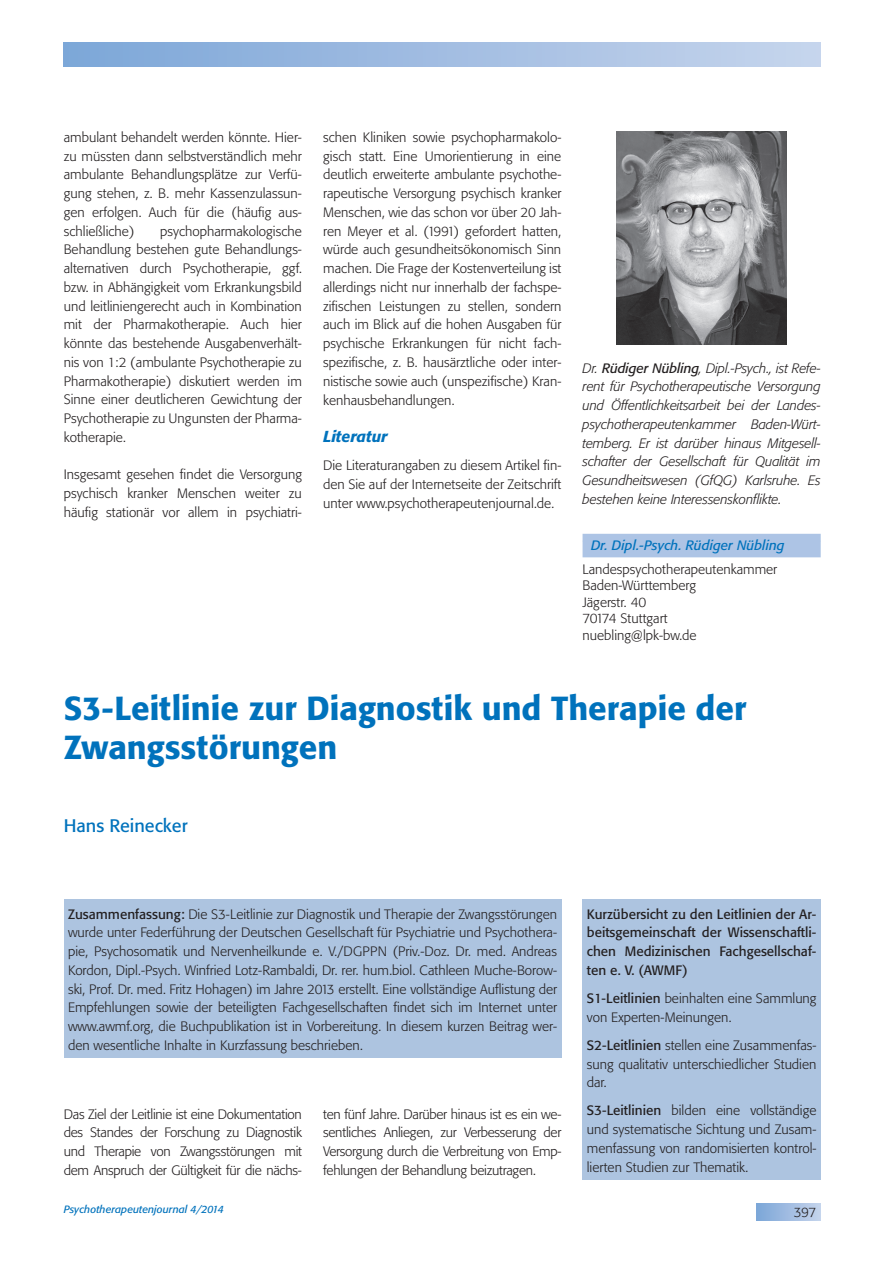
<style>
.page{position:relative;width:893px;height:1263px;background:#fff}
.page>*{position:absolute;margin:0;border:0;box-sizing:border-box;transform-origin:0 0}
.t1{font:500 33px/39.6px "Tn T Form BSK";color:#0072bc}
.t2{font:18px "Tn T Form BSK";color:#0072bc}
.t3{font:italic 500 15.75px "Tn T Form BSK";color:#0072bc}
.t4{font:300 13.5px/18.8px "Tn T Form BSK";color:#231f20;text-align:justify}
.t5{font:italic 300 13.5px/18.8px "Tn T Form BSK";letter-spacing:-.01em;color:#231f20;text-align:justify}
.t6{font:13.5px/18.8px "Tn T Form BSK";color:#231f20;text-align:justify}
.t7{font:italic 13.5px "Tn T Form BSK";color:#0072bc}
.t8{font:italic 10.5px "Tn T Form BSK";color:#0072bc}
.s1{font-weight:400}
</style>
<div class="page">
<div style="left:64px;top:43px;width:757px;height:24px;background:linear-gradient(to right,#7da6d8,#c6d5ec)"></div>
<div style="left:757px;top:1203px;width:64px;height:17px;background:linear-gradient(to right,#7da6d8,#c4d3ec)"></div>
<div style="left:583px;top:534px;width:238px;height:7px;background:#adc4e5"></div>
<div style="left:583px;top:541px;width:238px;height:16px;background:#adc4e5"></div>
<img style="left:617px;top:132px;width:170px;height:212px">
<div style="left:64px;top:899px;width:497px;height:159px;background:#adc4e0"></div>
<div style="left:583px;top:899px;width:238px;height:281px;background:#adc4e0"></div>
<p class="t4" style="left:64px;top:128px;width:240px">ambulant behandelt werden könnte. Hier&shy;zu müssten dann selbstverständlich mehr ambulante Behandlungsplätze zur Verfü&shy;gung stehen, z. B. mehr Kassenzulassun&shy;gen erfolgen. Auch für die (häufig aus&shy;schließliche)</p>
<p class="t4" style="left:64px;top:222px;width:240px;text-indent:96px">psychopharmakologische Behandlung bestehen gute Behandlungs&shy;alternativen durch Psychotherapie, ggf. bzw. in Abhängigkeit vom Erkrankungsbild und leitliniengerecht auch in Kombination mit der Pharmakotherapie. Auch hier könnte das bestehende Ausgabenverhält&shy;nis von 1:2 (ambulante Psychotherapie zu Pharmakotherapie) diskutiert werden im Sinne einer deutlicheren Gewichtung der Psychotherapie zu Ungunsten der Pharma&shy;kotherapie.</p>
<p class="t4" style="left:64px;top:465px;width:240px">Insgesamt gesehen findet die Versorgung psychisch kranker Menschen weiter zu häufig stationär vor allem in psychiatri-</p>
<p class="t4" style="left:323px;top:128px;width:240px">schen Kliniken sowie psychopharmakolo&shy;gisch statt. Eine Umorientierung in eine deutlich erweiterte ambulante psychothe&shy;rapeutische Versorgung psychisch kranker Menschen, wie das schon vor über 20 Jah&shy;ren Meyer et al. (1991) gefordert hatten, würde auch gesundheitsökonomisch Sinn machen. Die Frage der Kostenverteilung ist allerdings nicht nur innerhalb der fachspe&shy;zifischen Leistungen zu stellen, sondern auch im Blick auf die hohen Ausgaben für psychische Erkrankungen für nicht fach&shy;spezifische, z. B. hausärztliche oder inter&shy;nistische sowie auch (unspezifische) Kran&shy;kenhausbehandlungen.</p>
<p class="t3" style="left:323px;top:427px;width:66px">Literatur</p>
<p class="t4" style="left:323px;top:456px;width:240px">Die Literaturangaben zu diesem Artikel fin&shy;den Sie auf der Internetseite der Zeitschrift unter www.psychotherapeutenjournal.de.</p>
<p class="t5" style="left:583px;top:359px;width:240px">Dr. <span class="s1">Rüdiger Nübling</span>, Dipl.-Psych., ist Refe&shy;rent für Psychotherapeutische Versorgung und Öffentlichkeitsarbeit bei der Landes&shy;psychotherapeutenkammer Baden-Würt&shy;temberg. Er ist darüber hinaus Mitgesell&shy;schafter der Gesellschaft für Qualität im Gesundheitswesen (GfQG) Karlsruhe. Es bestehen keine Interessenskonflikte.</p>
<p class="t7" style="left:591px;top:537px;width:195px">Dr. Dipl.-Psych. Rüdiger Nübling</p>
<p class="t4" style="left:583px;top:561px;width:196px;line-height:16.5px;text-align:left">Landespsychotherapeutenkammer<br>Baden-Württemberg<br>Jägerstr. 40<br>70174 Stuttgart nuebling@lpk-bw.de</p>
<h1 class="t1" style="left:64px;top:688px;width:684px">S3-Leitlinie zur Diagnostik und Therapie der<br>Zwangsstörungen</h1>
<h2 class="t2" style="left:64px;top:815px;width:125px">Hans Reinecker</h2>
<p class="t4" style="left:68px;top:904px;width:491px"><span class="s1">Zusammenfassung:</span> Die S3-Leitlinie zur Diagnostik und Therapie der Zwangsstörungen wurde unter Federführung der Deutschen Gesellschaft für Psychiatrie und Psychothera&shy;pie, Psychosomatik und Nervenheilkunde e. V./DGPPN (Priv.-Doz. Dr. med. Andreas Kordon, Dipl.-Psych. Winfried Lotz-Rambaldi, Dr. rer. hum.biol. Cathleen Muche-Borow&shy;ski, Prof. Dr. med. Fritz Hohagen) im Jahre 2013 erstellt. Eine vollständige Auflistung der Empfehlungen sowie der beteiligten Fachgesellschaften findet sich im Internet unter www.awmf.org, die Buchpublikation ist in Vorbereitung. In diesem kurzen Beitrag wer&shy;den wesentliche Inhalte in Kurzfassung beschrieben.</p>
<p class="t6" style="left:587px;top:904px;width:231px">Kurzübersicht zu den Leitlinien der Ar&shy;beitsgemeinschaft der Wissenschaftli&shy;chen Medizinischen Fachgesellschaf&shy;ten e. V. (AWMF)</p>
<p class="t4" style="left:587px;top:989px;width:231px"><span class="s1">S1-Leitlinien</span> beinhalten eine Sammlung von Experten-Meinungen.</p>
<p class="t4" style="left:587px;top:1036px;width:231px"><span class="s1">S2-Leitlinien</span> stellen eine Zusammenfas&shy;sung qualitativ unterschiedlicher Studien dar.</p>
<p class="t4" style="left:587px;top:1101px;width:231px"><span class="s1">S3-Leitlinien</span> bilden eine vollständige und systematische Sichtung und Zusam&shy;menfassung von randomisierten kontrol&shy;lierten Studien zur Thematik.</p>
<p class="t4" style="left:64px;top:1105px;width:240px">Das Ziel der Leitlinie ist eine Dokumentation des Standes der Forschung zu Diagnostik und Therapie von Zwangsstörungen mit dem Anspruch der Gültigkeit für die nächs-</p>
<p class="t4" style="left:323px;top:1105px;width:240px">ten fünf Jahre. Darüber hinaus ist es ein we&shy;sentliches Anliegen, zur Verbesserung der Versorgung durch die Verbreitung von Emp&shy;fehlungen der Behandlung beizutragen.</p>
<p class="t8" style="left:64px;top:1203px;width:162px">Psychotherapeutenjournal 4/2014</p>
<p class="t4" style="left:794px;top:1202px;width:24px">397</p>
</div>
